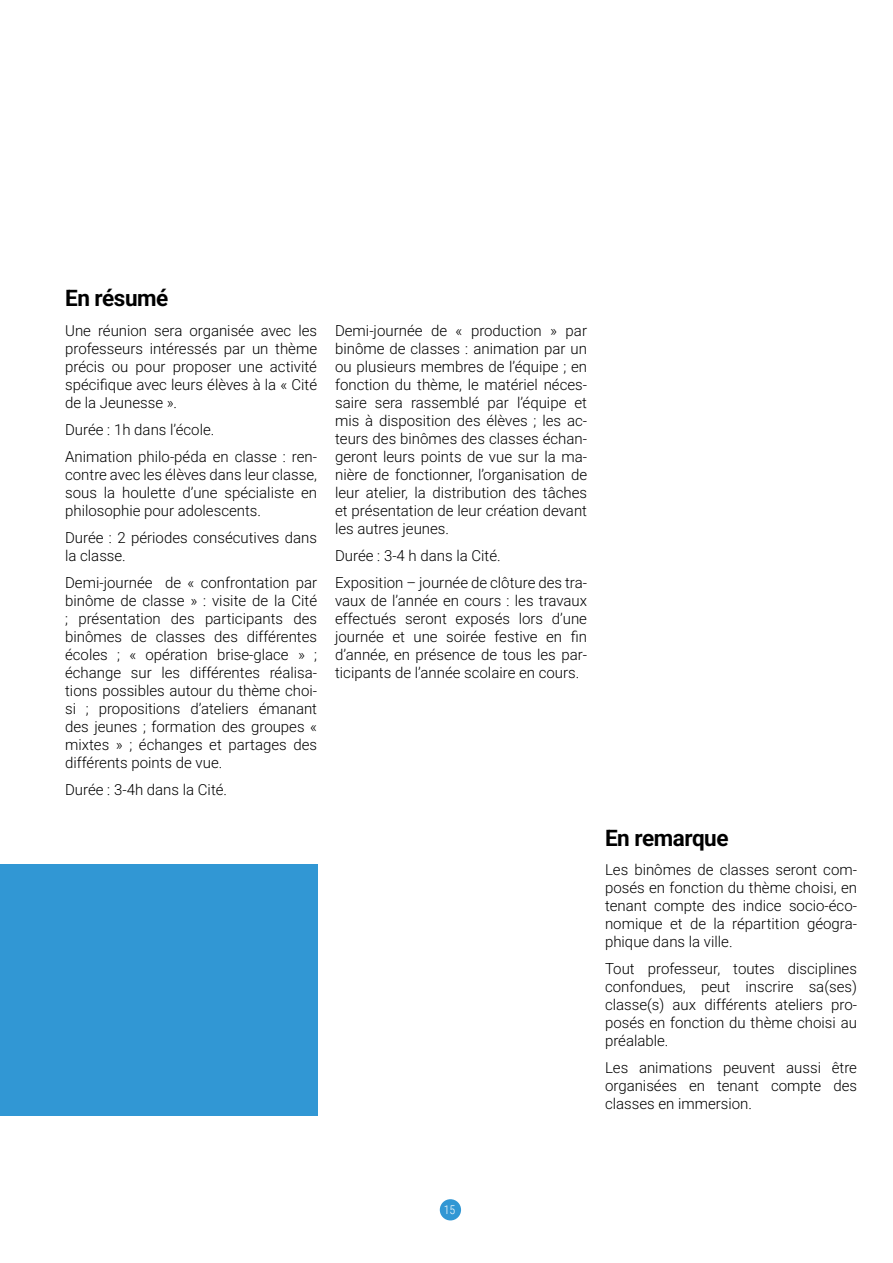
<style>
.page{position:relative;width:893px;height:1263px;background:#fff}
.page>*{position:absolute;margin:0;border:0;box-sizing:border-box;transform-origin:0 0}
.t1{font:22.5px "Roboto";letter-spacing:-.02em;color:#000}
.t2{font:15px/18px "Roboto";color:#000;text-align:justify}
.t3{font:300 12px "Roboto Condensed";color:#fff}
</style>
<div class="page">
<div style="left:440px;top:1199px;width:21px;height:21px;background:#3197d4;border-radius:50%"></div>
<div style="left:0;top:864px;width:317px;height:252px;background:#3197d4"></div>
<h1 class="t1" style="left:65px;top:282px;width:105px">En résumé</h1>
<p class="t2" style="left:65px;top:321px;width:253px">Une réunion sera organisée avec les professeurs intéressés par un thème précis ou pour proposer une activité spécifique avec leurs élèves à la « Cité de la Jeunesse ».</p>
<p class="t2" style="left:65px;top:415px;width:254px;line-height:27px">Durée : 1h dans l’école.<br>Animation philo-péda en classe : ren-</p>
<p class="t2" style="left:65px;top:465px;width:253px">contre avec les élèves dans leur classe, sous la houlette d’une spécialiste en philosophie pour adolescents.</p>
<p class="t2" style="left:65px;top:528px;width:253px">Durée : 2 périodes consécutives dans la classe.</p>
<p class="t2" style="left:65px;top:573px;width:253px">Demi-journée de « confrontation par binôme de classe » : visite de la Cité ; présentation des participants des binômes de classes des différentes écoles ; « opération brise-glace » ; échange sur les différentes réalisa&shy;tions possibles autour du thème choi&shy;si ; propositions d’ateliers émanant des jeunes ; formation des groupes « mixtes » ; échanges et partages des différents points de vue.</p>
<p class="t2" style="left:65px;top:780px;width:164px">Durée : 3-4h dans la Cité.</p>
<p class="t2" style="left:335px;top:321px;width:253px">Demi-journée de « production » par binôme de classes : animation par un ou plusieurs membres de l’équipe ; en fonction du thème, le matériel néces&shy;saire sera rassemblé par l’équipe et mis à disposition des élèves ; les ac&shy;teurs des binômes des classes échan&shy;geront leurs points de vue sur la ma&shy;nière de fonctionner, l’organisation de leur atelier, la distribution des tâches et présentation de leur création devant les autres jeunes.</p>
<p class="t2" style="left:335px;top:541px;width:253px;line-height:27px">Durée : 3-4 h dans la Cité.<br>Exposition – journée de clôture des tra-</p>
<p class="t2" style="left:335px;top:591px;width:253px">vaux de l’année en cours : les travaux effectués seront exposés lors d’une journée et une soirée festive en fin d’année, en présence de tous les par&shy;ticipants de l’année scolaire en cours.</p>
<h1 class="t1" style="left:605px;top:822px;width:125px">En remarque</h1>
<p class="t2" style="left:605px;top:860px;width:253px">Les binômes de classes seront com&shy;posés en fonction du thème choisi, en tenant compte des indice socio-éco&shy;nomique et de la répartition géogra&shy;phique dans la ville.</p>
<p class="t2" style="left:605px;top:959px;width:253px">Tout professeur, toutes disciplines confondues, peut inscrire sa(ses) classe(s) aux différents ateliers pro&shy;posés en fonction du thème choisi au préalable.</p>
<p class="t2" style="left:605px;top:1058px;width:253px">Les animations peuvent aussi être organisées en tenant compte des classes en immersion.</p>
<p class="t3" style="left:444px;top:1202px;width:13px">15</p>
</div>
